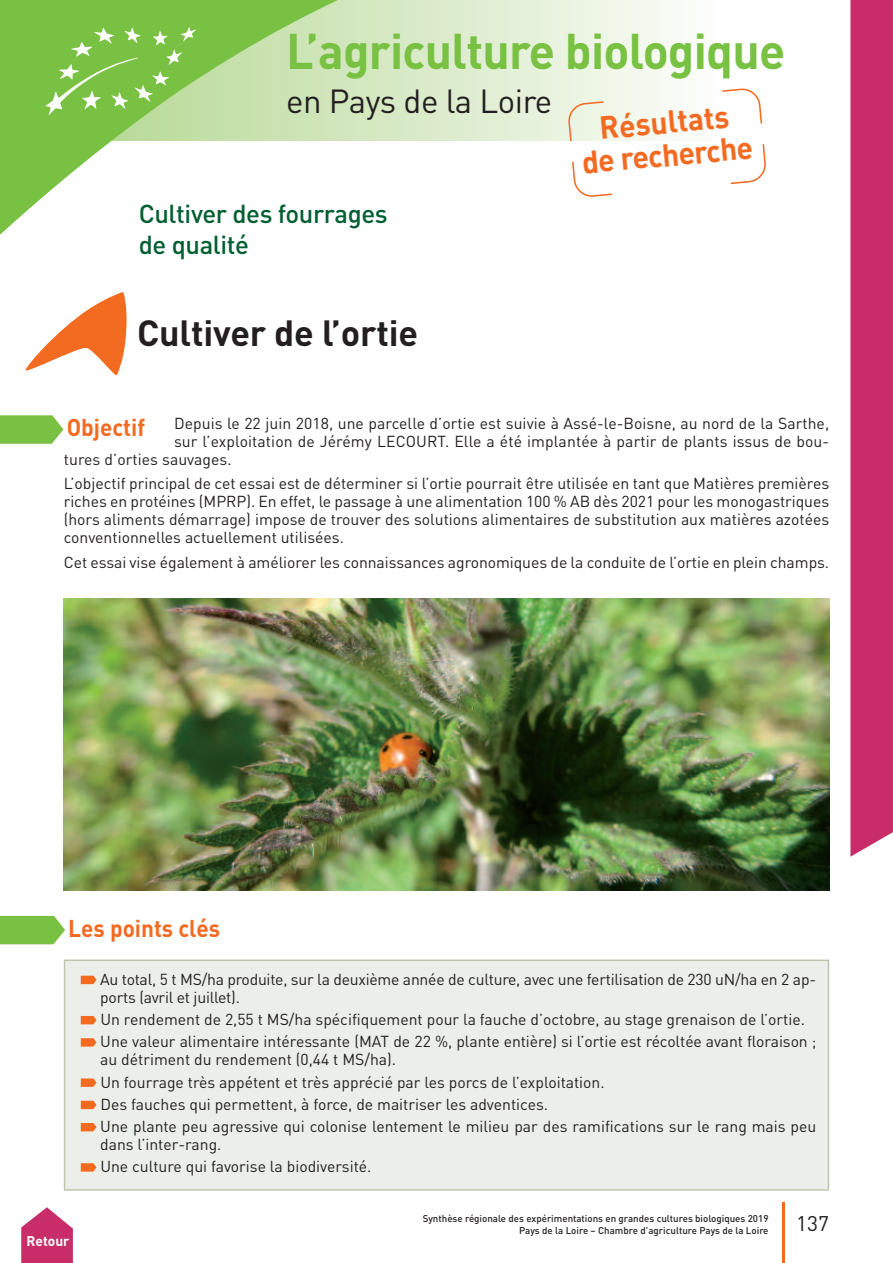
<style>
.page{position:relative;width:893px;height:1263px;background:#fff}
.page>*{position:absolute;margin:0;border:0;box-sizing:border-box;transform-origin:0 0}
.t1{font:700 49.5px "DIN";letter-spacing:-.015em;color:#79c142}
.t2{font:700 36px "DIN";letter-spacing:-.005em;color:#231f20}
.t3{font:33px "DIN";letter-spacing:-.015em;color:#231f20}
.t4{font:700 31.5px/32.8px "DIN";color:#f36a21;text-align:center;scale:.95 1}
.t5{font:500 25.65px/30.8px "DIN";letter-spacing:-.015em;color:#005f31}
.t6{font:700 24px "DIN";color:#f36a21;scale:.94 1}
.t7{font:21px "DIN";color:#231f20}
.t8{font:15.75px/22.2px "DIN";color:#231f20}
.t9{font:700 13.8px "DIN";letter-spacing:-.005em;color:#fff}
.t10{font:500 9.75px/11.7px "DIN";color:#231f20;text-align:right}
</style>
<div class="page">
<div style="left:65px;top:961px;width:763px;height:228px;background:#ecefe9"></div>
<div style="left:64px;top:959px;width:765px;height:232px;border:2px solid #bec4ae"></div>
<svg style="left:26px;top:292px;width:101px;height:83px"></svg>
<hr style="left:782px;top:1202px;width:2px;height:61px;background:#f36a21">
<svg style="left:0;top:415px;width:63px;height:29px;background:#86c755"></svg>
<svg style="left:389px;top:0;width:282px;height:140px;background:#e4f0d8"></svg>
<svg style="left:0;top:0;width:389px;height:235px"></svg>
<svg style="left:45px;top:27px;width:151px;height:88px;background:#8bc95c"></svg>
<svg style="left:567px;top:88px;width:199px;height:109px"></svg>
<div style="left:850px;top:0;width:43px;height:857px;background:#c82d69"></div>
<img style="left:64px;top:599px;width:765px;height:292px">
<svg style="left:81px;top:976px;width:16px;height:8px"></svg>
<svg style="left:81px;top:1016px;width:16px;height:8px"></svg>
<svg style="left:81px;top:1038px;width:16px;height:8px"></svg>
<svg style="left:81px;top:1078px;width:16px;height:9px"></svg>
<svg style="left:81px;top:1101px;width:16px;height:8px"></svg>
<svg style="left:81px;top:1123px;width:16px;height:8px"></svg>
<svg style="left:81px;top:1163px;width:16px;height:9px"></svg>
<svg style="left:0;top:916px;width:65px;height:28px;background:#84c651"></svg>
<svg style="left:21px;top:1207px;width:52px;height:56px"></svg>
<h1 class="t1" style="left:286px;top:23px;width:501px">L’agriculture biologique</h1>
<h3 class="t3" style="left:286px;top:82px;width:268px">en Pays de la Loire</h3>
<h3 class="t4" style="left:578px;top:114px;width:182px;rotate:-5deg">Résultats<br>de recherche</h3>
<h3 class="t5" style="left:139px;top:199px;width:250px">Cultiver des fourrages de qualité</h3>
<h2 class="t2" style="left:137px;top:313px;width:283px">Cultiver de l’ortie</h2>
<p class="t8" style="left:174px;top:412px;width:657px">Depuis le 22 juin 2018, une parcelle d’ortie est suivie à Assé-le-Boisne, au nord de la Sarthe,</p>
<p class="t8" style="left:174px;top:430px;width:657px">sur l’exploitation de Jérémy LECOURT. Elle a été implantée à partir de plants issus de bou-</p>
<p class="t8" style="left:64px;top:448px;width:169px">tures d’orties sauvages.</p>
<p class="t8" style="left:64px;top:475px;width:767px;line-height:18px;text-align:justify">L’objectif principal de cet essai est de déterminer si l’ortie pourrait être utilisée en tant que Matières premières riches en protéines (MPRP). En effet, le passage à une alimentation 100 % AB dès 2021 pour les monogastriques (hors aliments démarrage) impose de trouver des solutions alimentaires de substitution aux matières azotées conventionnelles actuellement utilisées.</p>
<p class="t8" style="left:64px;top:551px;width:767px">Cet essai vise également à améliorer les connaissances agronomiques de la conduite de l’ortie en plein champs.</p>
<h3 class="t6" style="left:67px;top:414px;width:85px">Objectif</h3>
<h3 class="t6" style="left:68px;top:915px;width:163px">Les points clés</h3>
<p class="t9" style="left:26px;top:1233px;width:45px">Retour</p>
<p class="t8" style="left:100px;top:970px;width:717px;line-height:18px">Au total, 5 t MS/ha produite, sur la deuxième année de culture, avec une fertilisation de 230 uN/ha en 2 ap&shy;ports (avril et juillet).</p>
<p class="t8" style="left:100px;top:1008px;width:718px">Un rendement de 2,55 t MS/ha spécifiquement pour la fauche d’octobre, au stage grenaison de l’ortie.<br>Une valeur alimentaire intéressante (MAT de 22 %, plante entière) si l’ortie est récoltée avant floraison ;</p>
<p class="t8" style="left:100px;top:1049px;width:718px">au détriment du rendement (0,44 t MS/ha).<br>Un fourrage très appétent et très apprécié par les porcs de l’exploitation.<br>Des fauches qui permettent, à force, de maitriser les adventices.<br>Une plante peu agressive qui colonise lentement le milieu par des ramifications sur le rang mais peu</p>
<p class="t8" style="left:100px;top:1133px;width:273px">dans l’inter-rang.<br>Une culture qui favorise la biodiversité.</p>
<p class="t10" style="left:423px;top:1213px;width:347px">Synthèse régionale des expérimentations en grandes cultures biologiques 2019<br>Pays de la Loire – Chambre d’agriculture Pays de la Loire</p>
<h3 class="t7" style="left:796px;top:1211px;width:34px">137</h3>
</div>
